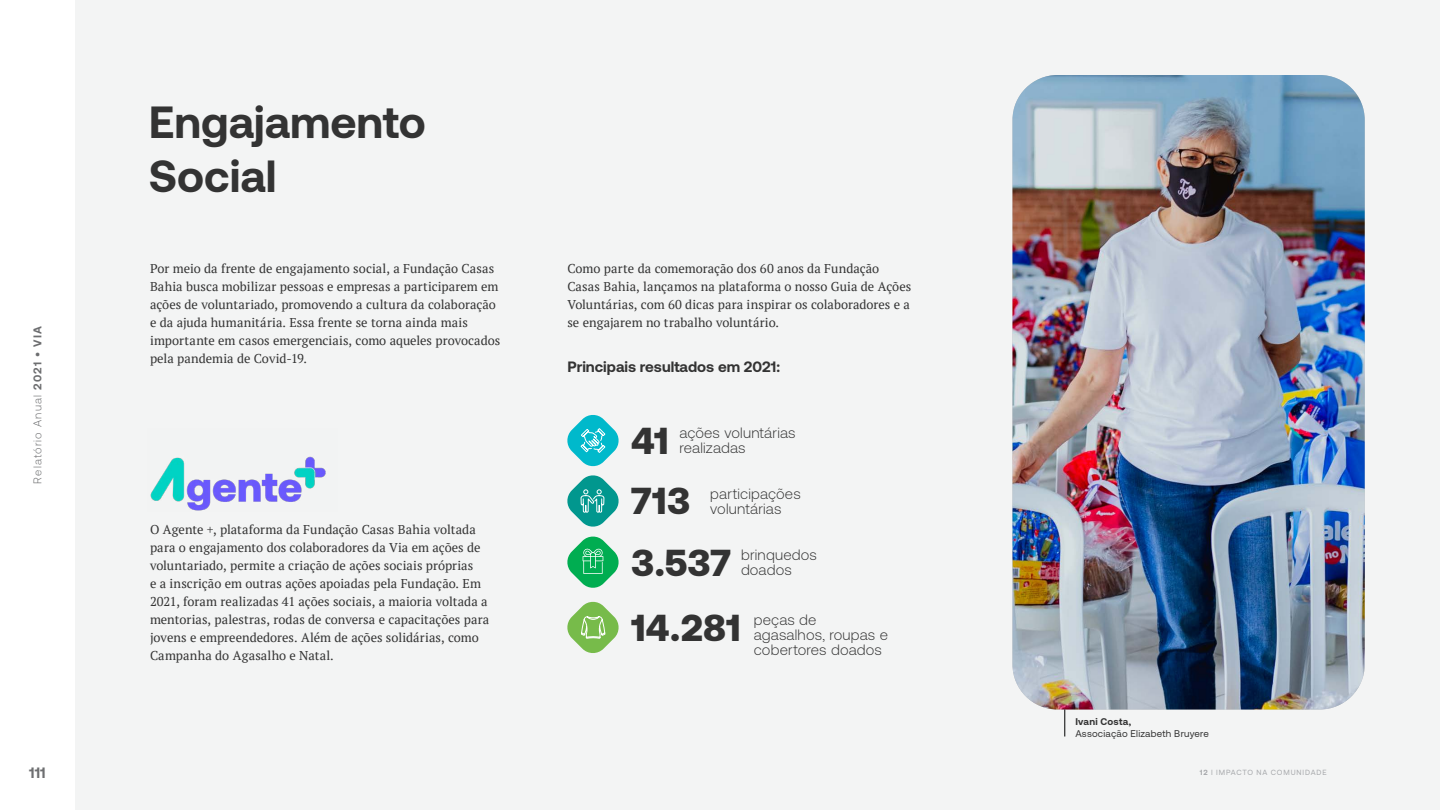
<style>
.page{position:relative;width:1440px;height:810px;background:#fff}
.page>*{position:absolute;margin:0;border:0;box-sizing:border-box;transform-origin:0 0}
.t1{font:700 45px/54px "Aeonik";color:#333}
.t2{font:900 37.5px/61.5px "Aeonik";color:#333}
.t3{font:300 15px/15px "Aeonik";letter-spacing:.01em;color:#333}
.t4{font:700 15px "Aeonik";color:#333}
.t5{font:700 15px "Aeonik";color:#6d6e70}
.t6{font:12.75px/18px "PT Serif";color:#333}
.t7{font:300 11.25px "Aeonik";letter-spacing:.105em;color:#6d6e70}
.t8{font:9.75px "Aeonik";letter-spacing:.02em;color:#333}
.t9{font:700 9.75px "Aeonik";letter-spacing:.025em;color:#333}
.t10{font:7.5px "Aeonik";letter-spacing:.11em;color:#a6a8ab}
.s1{font-weight:700}
</style>
<div class="page">
<div style="left:75px;top:0;width:1365px;height:810px;background:#f3f4f4"></div>
<svg style="left:567px;top:415px;width:52px;height:52px"></svg>
<svg style="left:567px;top:475px;width:52px;height:52px"></svg>
<svg style="left:567px;top:536px;width:52px;height:52px"></svg>
<svg style="left:567px;top:601px;width:52px;height:52px"></svg>
<img style="left:1012px;top:75px;width:353px;height:635px">
<svg style="left:1064px;top:710px;width:1px;height:26px"></svg>
<img style="left:150px;top:456px;width:176px;height:55px">
<p class="t7" style="left:31px;top:484px;width:159px;rotate:-90deg">Relatório Anual <span class="s1">2021 • VIA</span></p>
<p class="t5" style="left:29px;top:764px;width:18px">111</p>
<h1 class="t1" style="left:149px;top:95px;width:278px">Engajamento<br>Social</h1>
<p class="t6" style="left:150px;top:259px;width:352px">Por meio da frente de engajamento social, a Fundação Casas Bahia busca mobilizar pessoas e empresas a participarem em ações de voluntariado, promovendo a cultura da colaboração e da ajuda humanitária. Essa frente se torna ainda mais importante em casos emergenciais, como aqueles provocados pela pandemia de Covid-19.</p>
<p class="t6" style="left:150px;top:520px;width:341px">O Agente +, plataforma da Fundação Casas Bahia voltada para o engajamento dos colaboradores da Via em ações de voluntariado, permite a criação de ações sociais próprias<br>e a inscrição em outras ações apoiadas pela Fundação. Em 2021, foram realizadas 41 ações sociais, a maioria voltada a mentorias, palestras, rodas de conversa e capacitações para jovens e empreendedores. Além de ações solidárias, como Campanha do Agasalho e Natal.</p>
<p class="t6" style="left:567px;top:259px;width:345px">Como parte da comemoração dos 60 anos da Fundação Casas Bahia, lançamos na plataforma o nosso Guia de Ações Voluntárias, com 60 dicas para inspirar os colaboradores e a se engajarem no trabalho voluntário.</p>
<p class="t4" style="left:567px;top:358px;width:214px">Principais resultados em 2021:</p>
<h2 class="t2" style="left:631px;top:409px;width:39px">41</h2>
<p class="t3" style="left:679px;top:425px;width:118px">ações voluntárias</p>
<p class="t3" style="left:679px;top:440px;width:68px">realizadas</p>
<h2 class="t2" style="left:631px;top:470px;width:102px">713<br>3.537</h2>
<h2 class="t2" style="left:631px;top:596px;width:111px">14.281</h2>
<p class="t3" style="left:710px;top:486px;width:92px">participações voluntárias</p>
<p class="t3" style="left:741px;top:547px;width:77px">brinquedos doados</p>
<p class="t3" style="left:754px;top:612px;width:136px">peças de agasalhos, roupas e cobertores doados</p>
<p class="t9" style="left:1075px;top:716px;width:57px">Ivani Costa,</p>
<p class="t8" style="left:1075px;top:728px;width:135px">Associação Elizabeth Bruyere</p>
<p class="t10" style="left:1200px;top:768px;width:128px"><span class="s1">12</span> | IMPACTO NA COMUNIDADE</p>
</div>
